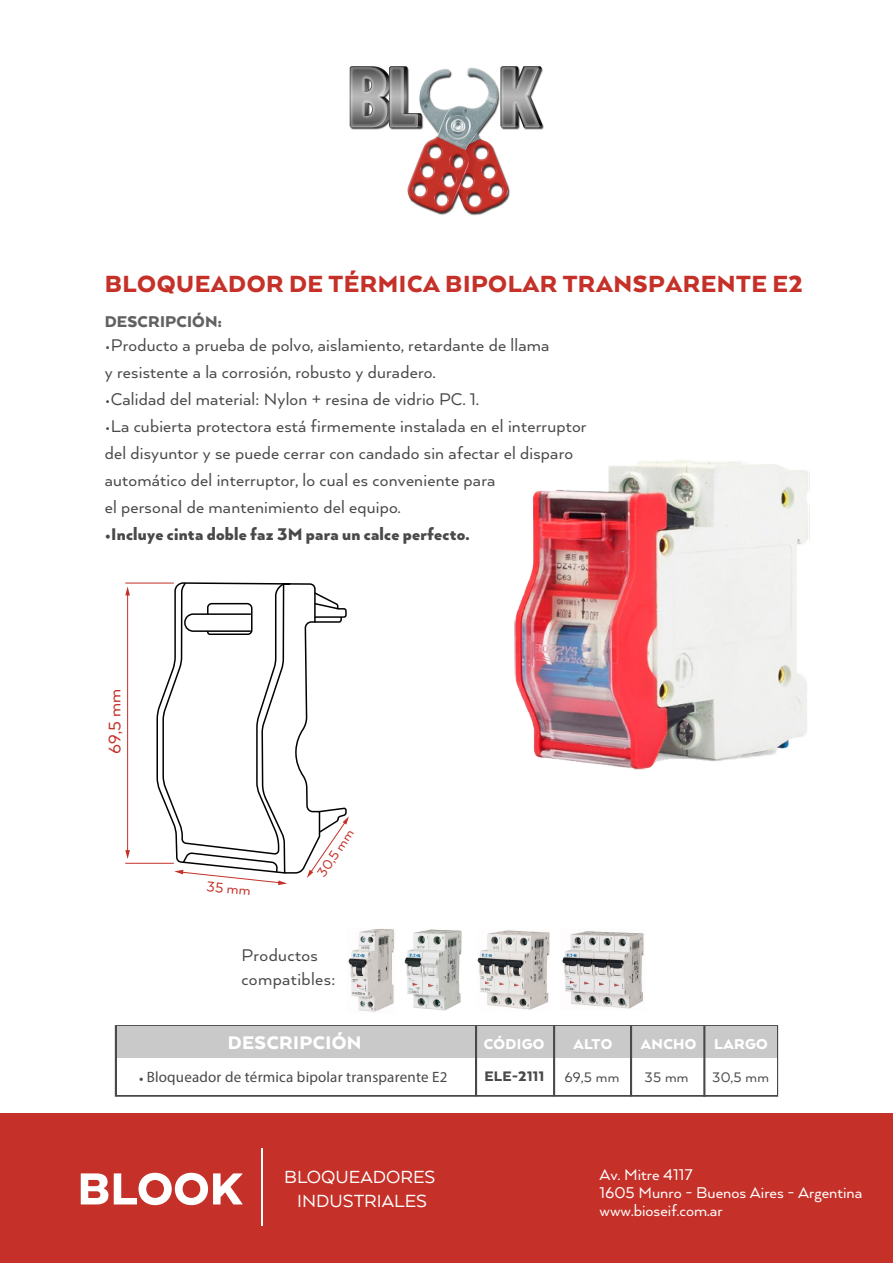
<style>
.page{position:relative;width:893px;height:1263px;background:#fff}
.page>*{position:absolute;margin:0;border:0;box-sizing:border-box;transform-origin:0 0}
.t1{font:900 51.75px "Arquitecta";color:#fff}
.t2{font:900 27px "Arquitecta";letter-spacing:.02em;color:#c53129}
.t3{font:900 21px "Arquitecta";letter-spacing:.02em;color:#fff}
.t4{font:20.25px/24.2px "Arquitecta";color:#fff;text-align:center}
.t5{font:19.5px/27px "Arquitecta";letter-spacing:.01em;color:#494949}
.t6{font:900 19.5px "Arquitecta";letter-spacing:.01em;color:#494949}
.t7{font:19.2px "Arquitecta";color:#c53129}
.t8{font:18px/18px "Arquitecta";color:#fff}
.t9{font:900 18px "Arquitecta";letter-spacing:.01em;color:#616161}
.t10{font:900 16.5px "Arquitecta";letter-spacing:.02em;color:#fff}
.t11{font:16.2px "Arquitecta";color:#c53129}
.t12{font:900 15.9px "Arquitecta";letter-spacing:.02em;color:#494949}
.t13{font:15.9px "Arquitecta";letter-spacing:.02em;color:#494949}
.t14{font:15.45px "Arquitecta";color:#c53129}
.t15{font:15px "Myriad Pro";letter-spacing:.015em;color:#494949}
.s1{font-family:"Arquitecta";font-weight:900;font-size:15.75px}
.s2{font-weight:400}
</style>
<div class="page">
<img style="left:349px;top:66px;width:195px;height:150px">
<div style="left:0;top:1113px;width:892px;height:150px;background:#c53129"></div>
<img style="left:562px;top:931px;width:82px;height:78px">
<img style="left:404px;top:929px;width:58px;height:82px">
<img style="left:348px;top:929px;width:47px;height:83px">
<img style="left:477px;top:930px;width:73px;height:80px">
<svg style="left:115px;top:1025px;width:663px;height:72px;background:#757575"></svg>
<div style="left:117px;top:1027px;width:659px;height:32px;background:#c9c9c9"></div>
<div style="left:117px;top:1059px;width:659px;height:36px;background:#fff"></div>
<hr style="left:475px;top:1025px;width:2px;height:71px;background:#494949">
<hr style="left:553px;top:1025px;width:2px;height:71px;background:#494949">
<hr style="left:630px;top:1025px;width:2px;height:71px;background:#494949">
<hr style="left:703px;top:1026px;width:2px;height:71px;background:#494949">
<img style="left:514px;top:460px;width:296px;height:310px">
<svg style="left:162px;top:582px;width:124px;height:644px"></svg>
<hr style="left:125px;top:583px;width:49px;height:1px;background:#c53129">
<hr style="left:125px;top:863px;width:49px;height:1px;background:#c53129">
<hr style="left:127px;top:592px;width:1px;height:263px;background:#c53129">
<svg style="left:125px;top:850px;width:5px;height:9px"></svg>
<svg style="left:125px;top:587px;width:5px;height:8px"></svg>
<svg style="left:174px;top:582px;width:175px;height:364px"></svg>
<h2 class="t2" style="left:105px;top:267px;width:699px">BLOQUEADOR DE TÉRMICA BIPOLAR TRANSPARENTE E2</h2>
<p class="t9" style="left:105px;top:310px;width:118px">DESCRIPCIÓN:</p>
<p class="t5" style="left:105px;top:331px;width:446px">•Producto a prueba de polvo, aislamiento, retardante de llama y resistente a la corrosión, robusto y duradero.</p>
<p class="t5" style="left:105px;top:385px;width:376px">•Calidad del material: Nylon + resina de vidrio PC. 1.</p>
<p class="t5" style="left:105px;top:412px;width:483px">•La cubierta protectora está firmemente instalada en el interruptor del disyuntor y se puede cerrar con candado sin afectar el disparo automático del interruptor, lo cual es conveniente para<br>el personal de mantenimiento del equipo.</p>
<p class="t6" style="left:105px;top:522px;width:366px">•Incluye cinta doble faz 3M para un calce perfecto.</p>
<p class="t7" style="left:103px;top:754px;width:67px;rotate:-90deg">69,5 mm</p>
<p class="t11" style="left:208px;top:876px;width:46px;rotate:6deg">35 mm</p>
<p class="t14" style="left:312px;top:870px;width:56px;rotate:-56deg">30,5 mm</p>
<p class="t5" style="left:241px;top:943px;width:95px;line-height:23.4px">Productos compatibles:</p>
<p class="t3" style="left:228px;top:1030px;width:135px">DESCRIPCIÓN</p>
<p class="t10" style="left:484px;top:1034px;width:62px">CÓDIGO</p>
<p class="t10" style="left:573px;top:1034px;width:40px">ALTO</p>
<p class="t10" style="left:641px;top:1034px;width:128px">ANCHO LARGO</p>
<p class="t15" style="left:139px;top:1068px;width:310px"><span class="s1">•</span> Bloqueador de térmica bipolar transparente E2</p>
<p class="t12" style="left:484px;top:1067px;width:136px">ELE-2111 <span class="s2">69,5 mm</span></p>
<p class="t13" style="left:644px;top:1067px;width:45px">35 mm</p>
<p class="t13" style="left:712px;top:1067px;width:58px">30,5 mm</p>
<h1 class="t1" style="left:77px;top:1157px;width:167px">BLOOK</h1>
<p class="t8" style="left:599px;top:1165px;width:264px">Av. Mitre 4117<br>1605 Munro - Buenos Aires - Argentina www.bioseif.com.ar</p>
<p class="t4" style="left:284px;top:1164px;width:153px">BLOQUEADORES<br>INDUSTRIALES</p>
</div>
